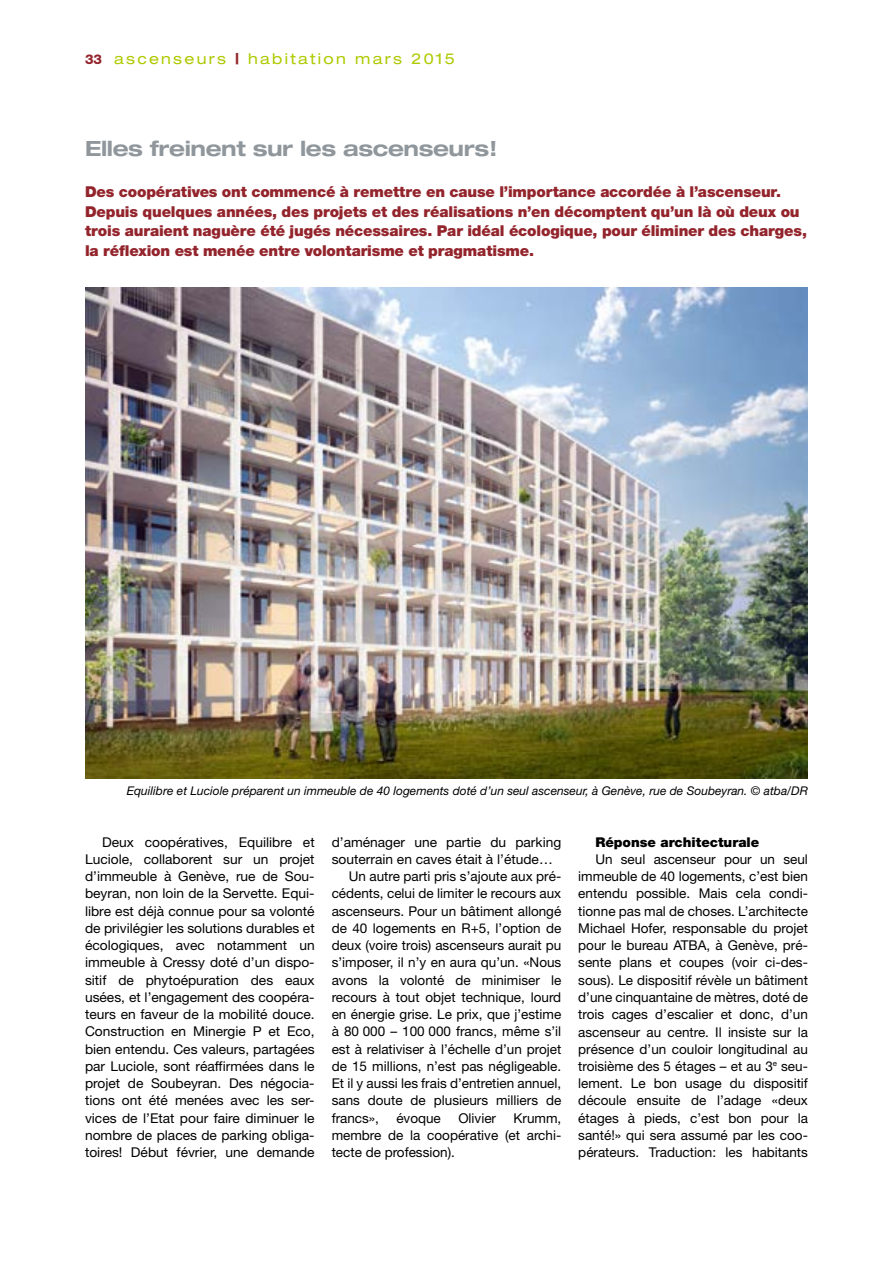
<style>
.page{position:relative;width:893px;height:1263px;background:#fff}
.page>*{position:absolute;margin:0;border:0;box-sizing:border-box;transform-origin:0 0}
.t1{font:700 expanded 21px "Helvetica Neue";letter-spacing:-.02em;color:#90979c}
.t2{font:900 15px/19.5px "Helvetica Neue";letter-spacing:-.01em;color:#93242c}
.t3{font:expanded 15px "Helvetica Neue";letter-spacing:.15em;color:#afca00}
.t4{font:13.5px/17.2px "Helvetica Neue";color:#000;text-align:justify}
.t5{font:900 13.5px "Helvetica Neue";color:#000}
.t6{font:italic 12px "Helvetica Neue";color:#000}
.s1{font-weight:800;font-stretch:normal;font-size:13.5px;color:#93242c}
.s2{font-weight:800;color:#93242c}
</style>
<div class="page">
<img style="left:85px;top:287px;width:723px;height:491px">
<p class="t3" style="left:85px;top:50px;width:371px"><span class="s1">33</span> ascenseurs <span class="s2">|</span> habitation mars 2015</p>
<h1 class="t1" style="left:85px;top:135px;width:414px">Elles freinent sur les ascenseurs!</h1>
<p class="t2" style="left:85px;top:182px;width:723px">Des coopératives ont commencé à remettre en cause l’importance accordée à l’ascenseur.<br>Depuis quelques années, des projets et des réalisations n’en décomptent qu’un là où deux ou trois auraient naguère été jugés nécessaires. Par idéal écologique, pour éliminer des charges, la réflexion est menée entre volontarisme et pragmatisme.</p>
<p class="t6" style="left:127px;top:783px;width:683px">Equilibre et Luciole préparent un immeuble de 40 logements doté d’un seul ascenseur, à Genève, rue de Soubeyran. © atba/DR</p>
<p class="t4" style="left:85px;top:833px;width:231px;text-indent:17px">Deux coopératives, Equilibre et Luciole, collaborent sur un projet d’immeuble à Genève, rue de Sou&shy;beyran, non loin de la Servette. Equi&shy;libre est déjà connue pour sa volonté de privilégier les solutions durables et écologiques, avec notamment un immeuble à Cressy doté d’un dispo&shy;sitif de phytoépuration des eaux usées, et l’engagement des coopéra&shy;teurs en faveur de la mobilité douce.<br>Construction en Minergie P et Eco, bien entendu. Ces valeurs, partagées par Luciole, sont réaffirmées dans le projet de Soubeyran. Des négocia&shy;tions ont été menées avec les ser&shy;vices de l’Etat pour faire diminuer le nombre de places de parking obliga&shy;toires! Début février, une demande</p>
<p class="t4" style="left:332px;top:833px;width:231px">d’aménager une partie du parking</p>
<p class="t4" style="left:332px;top:850px;width:223px">souterrain en caves était à l’étude…</p>
<p class="t4" style="left:349px;top:867px;width:214px">Un autre parti pris s’ajoute aux pré-</p>
<p class="t4" style="left:332px;top:885px;width:231px">cédents, celui de limiter le recours aux</p>
<p class="t4" style="left:332px;top:902px;width:231px">ascenseurs. Pour un bâtiment allongé</p>
<p class="t4" style="left:332px;top:919px;width:231px">de 40 logements en R+5, l’option de</p>
<p class="t4" style="left:332px;top:936px;width:231px">deux (voire trois) ascenseurs aurait pu</p>
<p class="t4" style="left:332px;top:954px;width:231px">s’imposer, il n’y en aura qu’un. «Nous</p>
<p class="t4" style="left:332px;top:971px;width:231px">avons la volonté de minimiser le</p>
<p class="t4" style="left:332px;top:988px;width:231px">recours à tout objet technique, lourd</p>
<p class="t4" style="left:332px;top:1005px;width:231px">en énergie grise. Le prix, que j’estime</p>
<p class="t4" style="left:332px;top:1023px;width:231px">à 80 000 – 100 000 francs, même s’il</p>
<p class="t4" style="left:332px;top:1040px;width:231px">est à relativiser à l’échelle d’un projet</p>
<p class="t4" style="left:332px;top:1057px;width:231px">de 15 millions, n’est pas négligeable.</p>
<p class="t4" style="left:332px;top:1074px;width:231px">Et il y aussi les frais d’entretien annuel,</p>
<p class="t4" style="left:332px;top:1092px;width:231px">sans doute de plusieurs milliers de</p>
<p class="t4" style="left:332px;top:1109px;width:49px">francs»,</p>
<p class="t4" style="left:396px;top:1109px;width:46px">évoque</p>
<p class="t4" style="left:458px;top:1109px;width:39px">Olivier</p>
<p class="t4" style="left:332px;top:1109px;width:231px;text-indent:182px">Krumm, membre de la coopérative (et archi&shy;tecte de profession).</p>
<p class="t5" style="left:595px;top:834px;width:166px">Réponse architecturale</p>
<p class="t4" style="left:578px;top:850px;width:231px;text-indent:17px">Un seul ascenseur pour un seul immeuble de 40 logements, c’est bien entendu possible. Mais cela condi&shy;tionne pas mal de choses. L’architecte Michael Hofer, responsable du projet pour le bureau ATBA, à Genève, pré&shy;sente plans et coupes (voir ci-des&shy;sous). Le dispositif révèle un bâtiment d’une cinquantaine de mètres, doté de trois cages d’escalier et donc, d’un ascenseur au centre. Il insiste sur la présence d’un couloir longitudinal au troisième des 5 étages – et au 3<sup>e</sup> seu&shy;lement. Le bon usage du dispositif découle ensuite de l’adage «deux étages à pieds, c’est bon pour la santé!» qui sera assumé par les coo&shy;pérateurs. Traduction: les habitants</p>
</div>
